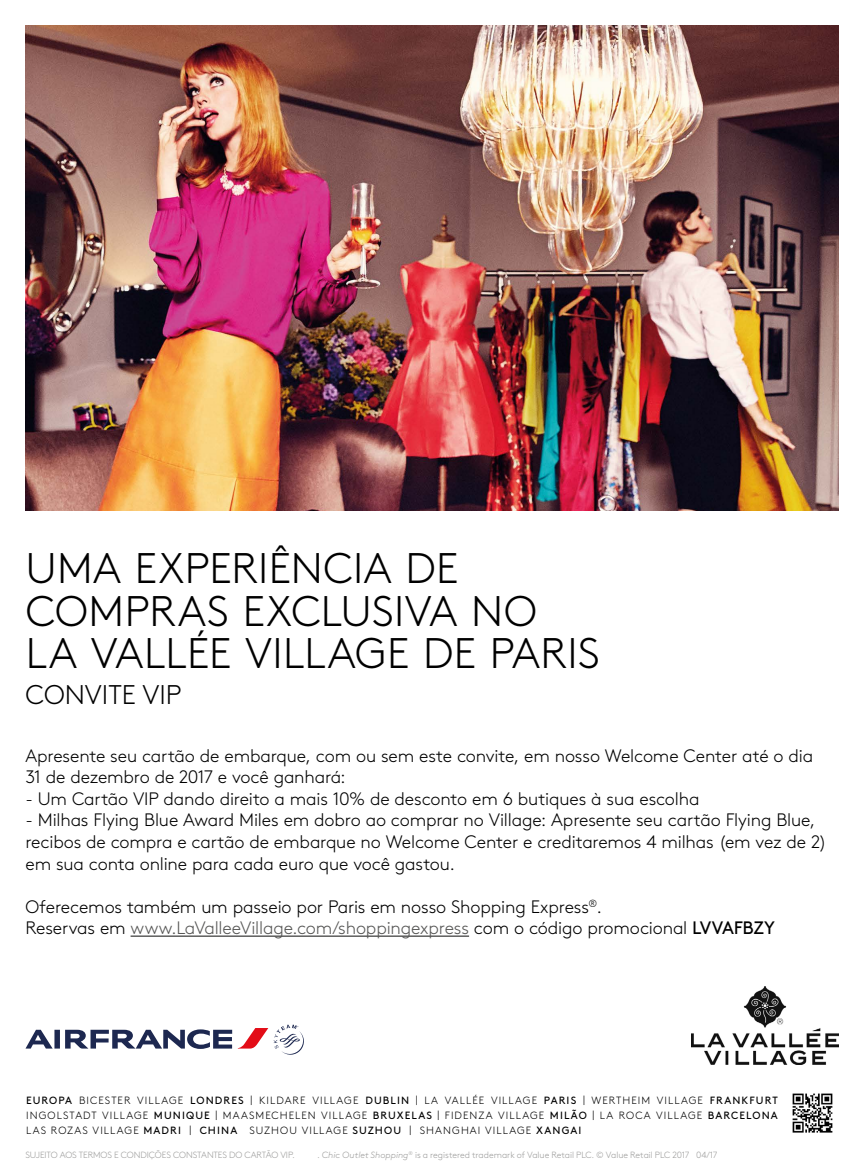
<style>
.page{position:relative;width:864px;height:1175px;background:#fff}
.page>*{position:absolute;margin:0;border:0;box-sizing:border-box;transform-origin:0 0}
.t1{font:300 42.75px/42.8px "Brown Std";letter-spacing:.01em;color:#000}
.t2{font:300 27px "Brown Std";color:#000}
.t3{font:300 18px/21.6px "Brown Std";letter-spacing:-.01em;color:#000}
.t4{font:300 10.5px/15.5px "Brown Std";letter-spacing:.1em;color:#000;text-align:justify}
.t5{font:300 9px "Brown Std";letter-spacing:-.01em;color:#9d9d9c}
.s1{color:#575756}
.s2{font-weight:400}
.s3{font-style:italic}
</style>
<div class="page">
<img style="left:792px;top:1093px;width:41px;height:40px">
<svg style="left:239px;top:1028px;width:29px;height:20px"></svg>
<svg style="left:26px;top:1029px;width:206px;height:19px"></svg>
<svg style="left:274px;top:1024px;width:30px;height:30px"></svg>
<img style="left:26px;top:26px;width:812px;height:484px">
<hr style="left:131px;top:935px;width:338px;height:2px;background:#575756">
<img style="left:692px;top:986px;width:146px;height:78px">
<h1 class="t1" style="left:26px;top:547px;width:576px">UMA EXPERIÊNCIA DE<br>COMPRAS EXCLUSIVA NO<br>LA VALLÉE VILLAGE DE PARIS</h1>
<h2 class="t2" style="left:26px;top:679px;width:158px">CONVITE VIP</h2>
<p class="t3" style="left:26px;top:744px;width:789px">Apresente seu cartão de embarque, com ou sem este convite, em nosso Welcome Center até o dia<br>31 de dezembro de 2017 e você ganhará:</p>
<p class="t3" style="left:26px;top:788px;width:676px">- Um Cartão VIP dando direito a mais 10% de desconto em 6 butiques à sua escolha</p>
<p class="t3" style="left:26px;top:809px;width:803px">- Milhas Flying Blue Award Miles em dobro ao comprar no Village: Apresente seu cartão Flying Blue, recibos de compra e cartão de embarque no Welcome Center e creditaremos 4 milhas (em vez de 2) em sua conta online para cada euro que você gastou.</p>
<p class="t3" style="left:26px;top:896px;width:751px">Oferecemos também um passeio por Paris em nosso Shopping Express<sup>®</sup>.<br>Reservas em <span class="s1">www.LaValleeVillage.com/shoppingexpress</span> com o código promocional <span class="s2">LVVAFBZY</span></p>
<p class="t4" style="left:26px;top:1092px;width:753px"><span class="s2">EUROPA</span> BICESTER VILLAGE <span class="s2">LONDRES</span> | KILDARE VILLAGE <span class="s2">DUBLIN</span> | LA VALLÉE VILLAGE <span class="s2">PARIS</span> | WERTHEIM VILLAGE <span class="s2">FRANKFURT </span>INGOLSTADT VILLAGE <span class="s2">MUNIQUE</span> | MAASMECHELEN VILLAGE <span class="s2">BRUXELAS</span> | FIDENZA VILLAGE <span class="s2">MILÃO</span> | LA ROCA VILLAGE <span class="s2">BARCELONA </span>LAS ROZAS VILLAGE <span class="s2">MADRI</span> | <span class="s2">CHINA</span> SUZHOU VILLAGE <span class="s2">SUZHOU</span> | SHANGHAI VILLAGE <span class="s2">XANGAI</span></p>
<p class="t5" style="left:26px;top:1149px;width:271px">SUJEITO AOS TERMOS E CONDIÇÕES CONSTANTES DO CARTÃO VIP.</p>
<p class="t5" style="left:317px;top:1149px;width:402px">. <span class="s3">Chic Outlet Shopping</span><sup>®</sup> is a registered trademark of Value Retail PLC. © Value Retail PLC 2017 04/17</p>
</div>
